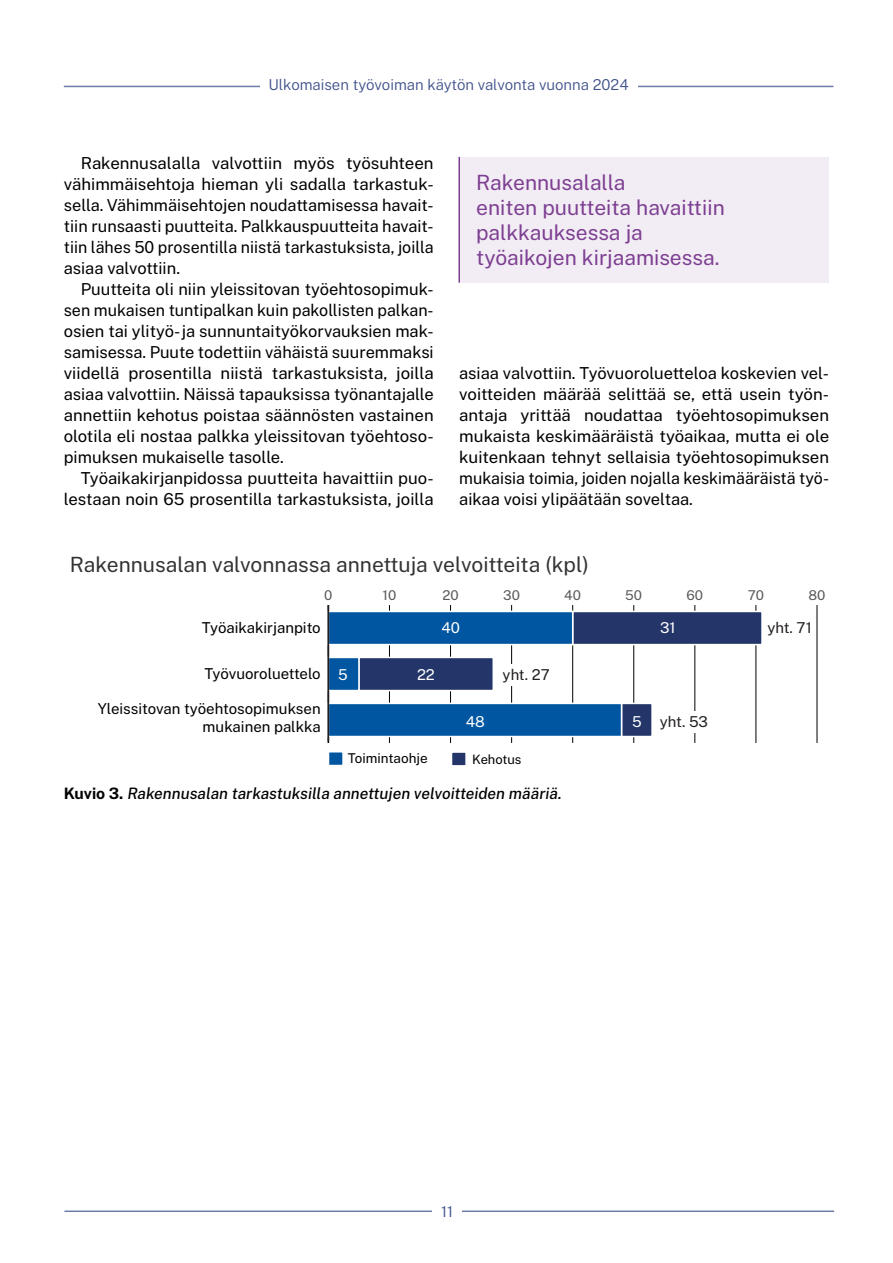
<style>
.page{position:relative;width:893px;height:1263px;background:#fff}
.page>*{position:absolute;margin:0;border:0;box-sizing:border-box;transform-origin:0 0}
.Nosto{font:21px/25.2px "Public Sans";color:#7d3f92}
.t1{font:21px "Public Sans";color:#333}
.Leipis{font:16.5px/21px "Public Sans";color:#000;text-align:justify}
.t2{font:italic 500 15.75px "Public Sans";color:#000}
.t3{font:15px/18px "Public Sans";color:#000;text-align:right}
.t4{font:300 15px "Public Sans";color:#3e508a}
.t5{font:15px "Public Sans";letter-spacing:-.01em;color:#231f20}
.t6{font:15px "Public Sans";color:#fff}
.t7{font:13.5px "Public Sans";letter-spacing:-.005em;color:#58595b}
.t8{font:13.5px "Public Sans";color:#000}
.t9{font:12.9px "Public Sans";color:#000}
.s1{color:#fff}
.s2{font-weight:700;font-style:normal}
</style>
<div class="page">
<hr style="left:64px;top:86px;width:769px;height:1px;background:#6e7ca7">
<div style="left:260px;top:68px;width:377px;height:34px;background:#fff"></div>
<hr style="left:64px;top:1210px;width:770px;height:2px;background:#6e7ca7">
<div style="left:433px;top:1194px;width:29px;height:35px;background:#fff"></div>
<hr style="left:389px;top:605px;width:1px;height:138px;background:#000">
<hr style="left:450px;top:605px;width:1px;height:138px;background:#000">
<hr style="left:511px;top:605px;width:1px;height:138px;background:#000">
<hr style="left:572px;top:605px;width:1px;height:138px;background:#000">
<hr style="left:633px;top:605px;width:1px;height:138px;background:#000">
<hr style="left:695px;top:605px;width:1px;height:138px;background:#000">
<hr style="left:756px;top:605px;width:1px;height:138px;background:#000">
<hr style="left:817px;top:605px;width:1px;height:138px;background:#000">
<hr style="left:328px;top:605px;width:1px;height:138px;background:#000">
<div style="left:451px;top:752px;width:15px;height:14px;background:#233569"></div>
<div style="left:451px;top:751px;width:16px;height:16px;border:2px solid #fff"></div>
<div style="left:573px;top:611px;width:189px;height:33px;background:#233569"></div>
<div style="left:572px;top:611px;width:191px;height:34px;border:2px solid #fff"></div>
<div style="left:359px;top:657px;width:134px;height:33px;background:#233569"></div>
<div style="left:358px;top:657px;width:136px;height:34px;border:2px solid #fff"></div>
<div style="left:622px;top:703px;width:30px;height:33px;background:#233569"></div>
<div style="left:621px;top:703px;width:32px;height:34px;border:2px solid #fff"></div>
<div style="left:328px;top:752px;width:15px;height:13px;background:#0056a0"></div>
<div style="left:328px;top:751px;width:16px;height:15px;border:2px solid #fff"></div>
<div style="left:328px;top:611px;width:245px;height:33px;background:#0056a0"></div>
<div style="left:328px;top:611px;width:245px;height:34px;border:2px solid #fff"></div>
<div style="left:328px;top:657px;width:31px;height:33px;background:#0056a0"></div>
<div style="left:328px;top:657px;width:32px;height:34px;border:2px solid #fff"></div>
<div style="left:328px;top:703px;width:294px;height:33px;background:#0056a0"></div>
<div style="left:328px;top:703px;width:294px;height:34px;border:2px solid #fff"></div>
<div style="left:498px;top:664px;width:57px;height:22px;background:#fff"></div>
<div style="left:656px;top:711px;width:57px;height:21px;background:#fff"></div>
<hr style="left:328px;top:605px;width:1px;height:136px;background:#231f20">
<div style="left:459px;top:157px;width:370px;height:126px;background:#f2ecf4"></div>
<hr style="left:458px;top:157px;width:2px;height:126px;background:#7d3f92">
<p class="t4" style="left:269px;top:75px;width:362px">Ulkomaisen työvoiman käytön valvonta vuonna 2024</p>
<p class="Leipis" style="left:64px;top:152px;width:371px;text-indent:17px">Rakennusalalla valvottiin myös työsuhteen vähimmäisehtoja hieman yli sadalla tarkastuk&shy;sella. Vähimmäisehtojen noudattamisessa havait&shy;tiin runsaasti puutteita. Palkkauspuutteita havait&shy;tiin lähes 50 prosentilla niistä tarkastuksista, joilla asiaa valvottiin.</p>
<p class="Leipis" style="left:64px;top:278px;width:372px;text-align:left;text-indent:17px">Puutteita oli niin yleissitovan työehtosopimuk&shy;sen mukaisen tuntipalkan kuin pakollisten palkan&shy;osien tai ylityö- ja sunnuntaityökorvauksien mak&shy;samisessa. Puute todettiin vähäistä suuremmaksi viidellä prosentilla niistä tarkastuksista, joilla asiaa valvottiin. Näissä tapauksissa työnantajalle annettiin kehotus poistaa säännösten vastainen olotila eli nostaa palkka yleissitovan työehtoso&shy;pimuksen mukaiselle tasolle.</p>
<p class="Leipis" style="left:64px;top:467px;width:371px;text-align:right">Työaikakirjanpidossa puutteita havaittiin puo&shy;lestaan noin 65 prosentilla tarkastuksista, joilla</p>
<p class="Nosto" style="left:476px;top:168px;width:250px">Rakennusalalla<br>eniten puutteita havaittiin palkkauksessa ja työaikojen kirjaamisessa.</p>
<p class="Leipis" style="left:459px;top:362px;width:371px">asiaa valvottiin. Työvuoroluetteloa koskevien vel&shy;voitteiden määrää selittää se, että usein työn&shy;antaja yrittää noudattaa työehtosopimuksen mukaista keskimääräistä työaikaa, mutta ei ole kuitenkaan tehnyt sellaisia työehtosopimuksen mukaisia toimia, joiden nojalla keskimääräistä työ&shy;aikaa voisi ylipäätään soveltaa.</p>
<p class="t1" style="left:70px;top:549px;width:520px">Rakennusalan valvonnassa annettuja velvoitteita (kpl)</p>
<p class="t7" style="left:324px;top:585px;width:10px">0</p>
<p class="t7" style="left:383px;top:585px;width:15px">10</p>
<p class="t7" style="left:442px;top:585px;width:18px">20</p>
<p class="t7" style="left:503px;top:585px;width:18px">30</p>
<p class="t7" style="left:564px;top:585px;width:18px">40</p>
<p class="t7" style="left:625px;top:585px;width:18px">50</p>
<p class="t7" style="left:686px;top:585px;width:18px">60</p>
<p class="t7" style="left:748px;top:585px;width:18px">70</p>
<p class="t7" style="left:808px;top:585px;width:18px">80</p>
<p class="t3" style="left:202px;top:618px;width:120px">Työaikakirjanpito</p>
<p class="t6" style="left:441px;top:617px;width:20px">40</p>
<p class="t6" style="left:660px;top:617px;width:17px">31</p>
<p class="t5" style="left:767px;top:617px;width:46px">yht. 71</p>
<p class="t6" style="left:338px;top:664px;width:11px">5</p>
<p class="t6" style="left:417px;top:664px;width:19px">22</p>
<p class="t5" style="left:503px;top:664px;width:49px">yht. 27</p>
<p class="t6" style="left:466px;top:711px;width:21px">48</p>
<p class="t5" style="left:632px;top:711px;width:77px"><span class="s1">5</span> yht. 53</p>
<p class="t3" style="left:204px;top:664px;width:118px">Työvuoroluettelo</p>
<p class="t3" style="left:98px;top:699px;width:224px">Yleissitovan työehtosopimuksen mukainen palkka</p>
<p class="t8" style="left:348px;top:749px;width:81px">Toimintaohje</p>
<p class="t9" style="left:472px;top:750px;width:51px">Kehotus</p>
<p class="t2" style="left:64px;top:782px;width:500px"><span class="s2">Kuvio 3.</span> Rakennusalan tarkastuksilla annettujen velvoitteiden määriä.</p>
<p class="t4" style="left:441px;top:1201px;width:14px">11</p>
</div>
